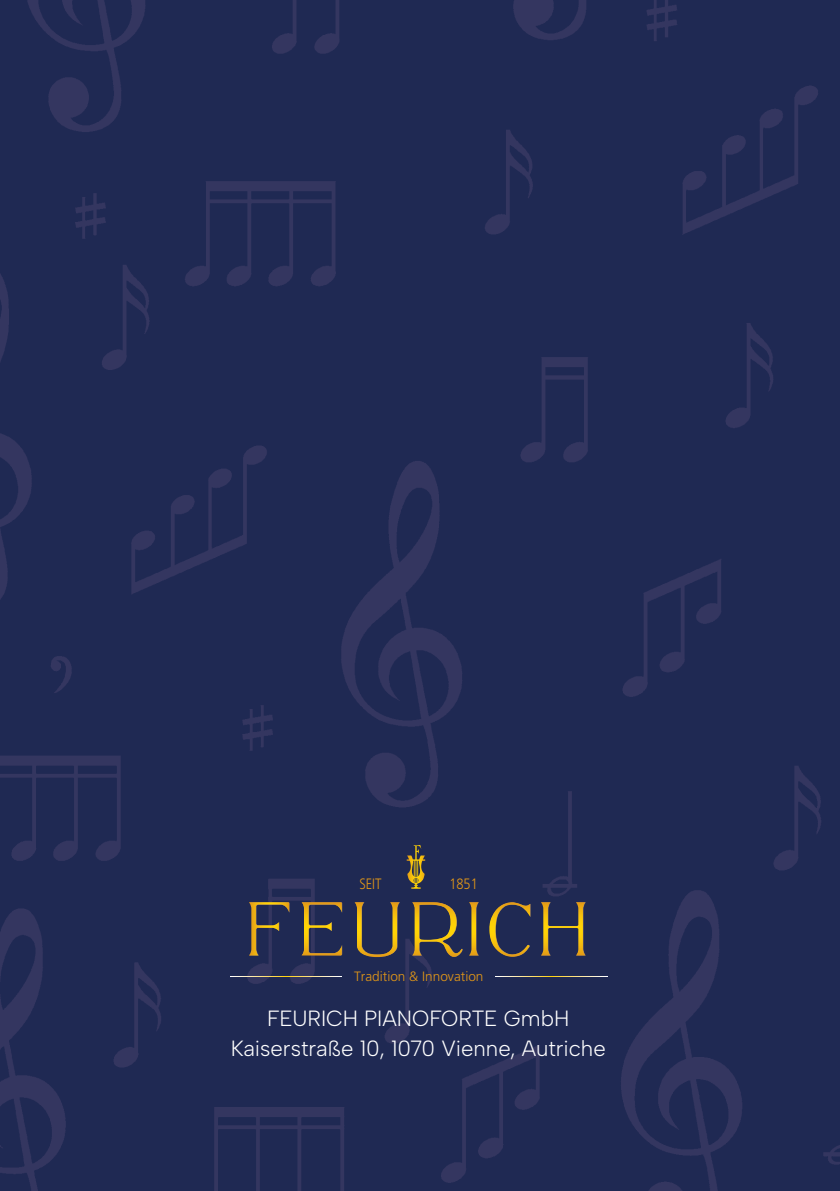
<style>
.page{position:relative;width:840px;height:1191px;background:#fff}
.page>*{position:absolute;margin:0;border:0;box-sizing:border-box;transform-origin:0 0}
.t1{font:300 22px/30px "Albert Sans";letter-spacing:-.005em;color:#fff;text-align:center}
.t2{font:300 15px "Frutiger";color:#e29717;scale:.85 1}
.t3{font:300 13.6px "Frutiger";color:#e29717}
</style>
<div class="page">
<img style="left:0;top:0;width:839px;height:1191px">
<svg style="left:406px;top:845px;width:19px;height:43px"></svg>
<svg style="left:249px;top:902px;width:40px;height:53px;background:#4d4747"></svg>
<svg style="left:489px;top:902px;width:41px;height:54px;background:#484546"></svg>
<svg style="left:301px;top:902px;width:41px;height:53px;background:#534c45"></svg>
<svg style="left:354px;top:902px;width:46px;height:55px;background:#514b44"></svg>
<svg style="left:412px;top:902px;width:66px;height:57px;background:#585042"></svg>
<svg style="left:540px;top:902px;width:45px;height:53px;background:#564f42"></svg>
<svg style="left:230px;top:976px;width:111px;height:1px"></svg>
<svg style="left:495px;top:976px;width:111px;height:1px"></svg>
<svg style="left:217px;top:839px;width:12px;height:1px"></svg>
<svg style="left:217px;top:1002px;width:12px;height:6px"></svg>
<svg style="left:608px;top:1002px;width:10px;height:6px"></svg>
<p class="t2" style="left:359px;top:875px;width:27px">SEIT</p>
<p class="t2" style="left:449px;top:875px;width:35px">1851</p>
<p class="t3" style="left:354px;top:969px;width:131px">Tradition &amp; Innovation</p>
<p class="t1" style="left:230px;top:1003px;width:376px">FEURICH PIANOFORTE GmbH<br>Kaiserstraße 10, 1070 Vienne, Autriche</p>
</div>
